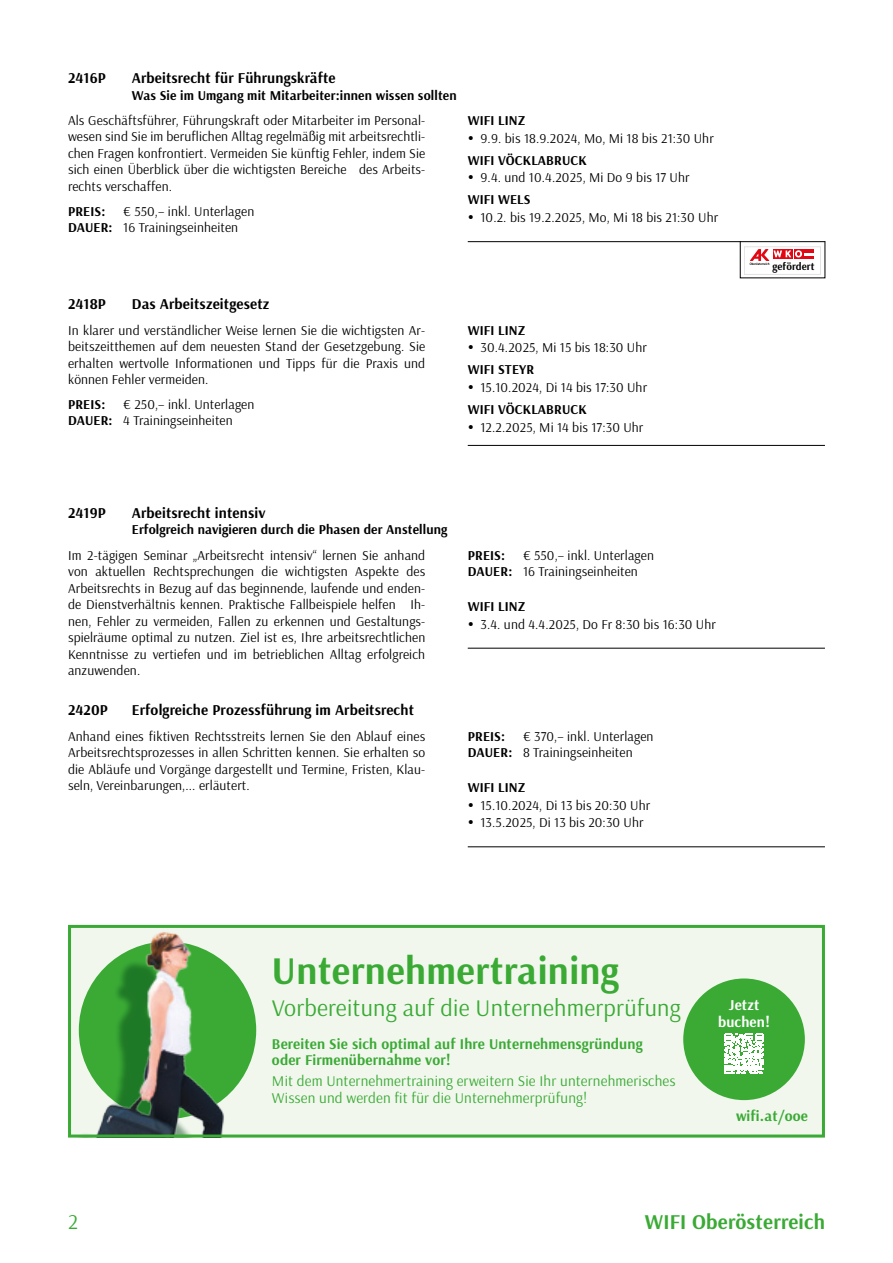
<style>
.page{position:relative;width:893px;height:1263px;background:#fff}
.page>*{position:absolute;margin:0;border:0;box-sizing:border-box;transform-origin:0 0}
.t1{font:700 39px "Arsenal";letter-spacing:.01em;color:#3aaa35}
.t2{font:24px "Arsenal Two";letter-spacing:.01em;color:#3aaa35}
.t3{font:700 21px "Arsenal";letter-spacing:.01em;color:#3aaa35}
.t4{font:21px "Arsenal";color:#3aaa35}
.t5{font:700 15px "Arsenal";letter-spacing:.01em;color:#000}
.t6{font:15px/16.5px "Arsenal Two";letter-spacing:.01em;color:#3aaa35}
.t7{font:700 15px/16.5px "Arsenal Two";letter-spacing:.01em;color:#3aaa35}
.t8{font:700 15px/16.5px "Arsenal";letter-spacing:.01em;color:#fff;text-align:center}
.t9{font:700 15px "Arsenal";letter-spacing:.01em;color:#3aaa35}
.t10{font:13.5px/16.5px "Arsenal";letter-spacing:.01em;color:#000}
.t11{font:700 13.5px "Arsenal";letter-spacing:.01em;color:#000}
.t12{font:700 10.65px "Arsenal";letter-spacing:.01em;color:#000}
.s1{font-weight:700}
</style>
<div class="page">
<hr style="left:468px;top:241px;width:357px;height:1px;background:#000">
<div style="left:744px;top:246px;width:77px;height:29px;border:1px solid #e3e3e3"></div>
<svg style="left:750px;top:249px;width:64px;height:16px"></svg>
<hr style="left:468px;top:648px;width:357px;height:1px;background:#000">
<hr style="left:468px;top:846px;width:357px;height:1px;background:#000">
<hr style="left:468px;top:445px;width:357px;height:1px;background:#000">
<div style="left:68px;top:925px;width:757px;height:212px;background:#f1f7ed"></div>
<div style="left:79px;top:941px;width:177px;height:178px;background:#3aaa35;border-radius:50%"></div>
<div style="left:68px;top:959px;width:132px;height:178px;background:#004115;opacity:.47"></div>
<img style="left:85px;top:932px;width:154px;height:201px">
<div style="left:683px;top:978px;width:122px;height:122px;background:#3aaa35;border-radius:50%"></div>
<svg style="left:724px;top:1034px;width:40px;height:39px"></svg>
<div style="left:68px;top:925px;width:757px;height:212px;border:3px solid #3aaa35"></div>
<p class="t5" style="left:68px;top:67px;width:39px">2416P</p>
<p class="t5" style="left:132px;top:67px;width:205px">Arbeitsrecht für Führungskräfte</p>
<p class="t11" style="left:132px;top:85px;width:326px">Was Sie im Umgang mit Mitarbeiter:innen wissen sollten</p>
<p class="t10" style="left:68px;top:112px;width:359px;text-align:justify">Als Geschäftsführer, Führungskraft oder Mitarbeiter im Personal&shy;wesen sind Sie im beruflichen Alltag regelmäßig mit arbeitsrechtli&shy;chen Fragen konfrontiert. Vermeiden Sie künftig Fehler, indem Sie sich einen Überblick über die wichtigsten Bereiche des Arbeits&shy;rechts verschaffen.</p>
<p class="t11" style="left:68px;top:202px;width:39px">PREIS:</p>
<p class="t10" style="left:68px;top:203px;width:188px;text-indent:55px">€ 550,– inkl. Unterlagen<br><span class="s1">DAUER:</span> 16 Trainingseinheiten</p>
<p class="t11" style="left:468px;top:111px;width:59px">WIFI LINZ</p>
<p class="t10" style="left:480px;top:130px;width:235px">9.9. bis 18.9.2024, Mo, Mi 18 bis 21:30 Uhr</p>
<p class="t11" style="left:468px;top:151px;width:120px">WIFI VÖCKLABRUCK</p>
<p class="t10" style="left:480px;top:169px;width:211px">9.4. und 10.4.2025, Mi Do 9 bis 17 Uhr</p>
<p class="t11" style="left:468px;top:190px;width:64px">WIFI WELS</p>
<p class="t10" style="left:480px;top:209px;width:239px">10.2. bis 19.2.2025, Mo, Mi 18 bis 21:30 Uhr</p>
<p class="t5" style="left:68px;top:293px;width:39px">2418P</p>
<p class="t5" style="left:132px;top:293px;width:139px">Das Arbeitszeitgesetz</p>
<p class="t10" style="left:68px;top:321px;width:359px;text-align:justify">In klarer und verständlicher Weise lernen Sie die wichtigsten Ar&shy;beitszeitthemen auf dem neuesten Stand der Gesetzgebung. Sie erhalten wertvolle Informationen und Tipps für die Praxis und können Fehler vermeiden.</p>
<p class="t11" style="left:68px;top:395px;width:39px">PREIS:</p>
<p class="t10" style="left:68px;top:396px;width:188px;text-indent:55px">€ 250,– inkl. Unterlagen<br><span class="s1">DAUER:</span> 4 Trainingseinheiten</p>
<p class="t11" style="left:468px;top:320px;width:59px">WIFI LINZ</p>
<p class="t10" style="left:480px;top:339px;width:168px">30.4.2025, Mi 15 bis 18:30 Uhr</p>
<p class="t11" style="left:468px;top:360px;width:68px">WIFI STEYR</p>
<p class="t10" style="left:480px;top:379px;width:168px">15.10.2024, Di 14 bis 17:30 Uhr</p>
<p class="t11" style="left:468px;top:400px;width:120px">WIFI VÖCKLABRUCK</p>
<p class="t10" style="left:480px;top:419px;width:164px">12.2.2025, Mi 14 bis 17:30 Uhr</p>
<p class="t5" style="left:68px;top:502px;width:39px">2419P</p>
<p class="t5" style="left:132px;top:502px;width:135px">Arbeitsrecht intensiv</p>
<p class="t11" style="left:132px;top:520px;width:317px">Erfolgreich navigieren durch die Phasen der Anstellung</p>
<p class="t10" style="left:68px;top:547px;width:359px;text-align:justify">Im 2-tägigen Seminar „Arbeitsrecht intensiv“ lernen Sie anhand von aktuellen Rechtsprechungen die wichtigsten Aspekte des Arbeitsrechts in Bezug auf das beginnende, laufende und enden&shy;de Dienstverhältnis kennen. Praktische Fallbeispiele helfen Ih&shy;nen, Fehler zu vermeiden, Fallen zu erkennen und Gestaltungs&shy;spielräume optimal zu nutzen. Ziel ist es, Ihre arbeitsrechtlichen Kenntnisse zu vertiefen und im betrieblichen Alltag erfolgreich anzuwenden.</p>
<p class="t11" style="left:468px;top:546px;width:39px">PREIS:</p>
<p class="t10" style="left:468px;top:546px;width:188px;text-indent:55px">€ 550,– inkl. Unterlagen<br><span class="s1">DAUER:</span> 16 Trainingseinheiten</p>
<p class="t11" style="left:468px;top:597px;width:59px">WIFI LINZ</p>
<p class="t10" style="left:480px;top:616px;width:237px">3.4. und 4.4.2025, Do Fr 8:30 bis 16:30 Uhr</p>
<p class="t5" style="left:68px;top:699px;width:41px">2420P</p>
<p class="t5" style="left:132px;top:699px;width:284px">Erfolgreiche Prozessführung im Arbeitsrecht</p>
<p class="t10" style="left:68px;top:727px;width:359px;text-align:justify">Anhand eines fiktiven Rechtsstreits lernen Sie den Ablauf eines Arbeitsrechtsprozesses in allen Schritten kennen. Sie erhalten so die Abläufe und Vorgänge dargestellt und Termine, Fristen, Klau&shy;seln, Vereinbarungen,... erläutert.</p>
<p class="t11" style="left:468px;top:726px;width:39px">PREIS:</p>
<p class="t10" style="left:468px;top:727px;width:187px;text-indent:55px">€ 370,– inkl. Unterlagen<br><span class="s1">DAUER:</span> 8 Trainingseinheiten</p>
<p class="t11" style="left:468px;top:778px;width:59px">WIFI LINZ</p>
<p class="t10" style="left:480px;top:796px;width:171px;line-height:17.7px">15.10.2024, Di 13 bis 20:30 Uhr<br>13.5.2025, Di 13 bis 20:30 Uhr</p>
<p class="t12" style="left:772px;top:260px;width:44px">gefördert</p>
<h1 class="t1" style="left:272px;top:943px;width:348px">Unternehmertraining</h1>
<h2 class="t2" style="left:272px;top:993px;width:410px">Vorbereitung auf die Unternehmerprüfung</h2>
<p class="t7" style="left:272px;top:1036px;width:372px">Bereiten Sie sich optimal auf Ihre Unternehmensgründung oder Firmenübernahme vor!</p>
<p class="t6" style="left:272px;top:1073px;width:405px">Mit dem Unternehmertraining erweitern Sie Ihr unternehmerisches<br>Wissen und werden fit für die Unternehmerprüfung!</p>
<p class="t8" style="left:718px;top:997px;width:54px">Jetzt buchen!</p>
<p class="t9" style="left:736px;top:1105px;width:73px">wifi.at/ooe</p>
<h3 class="t4" style="left:68px;top:1207px;width:11px">2</h3>
<h3 class="t3" style="left:645px;top:1207px;width:182px">WIFI Oberösterreich</h3>
</div>
